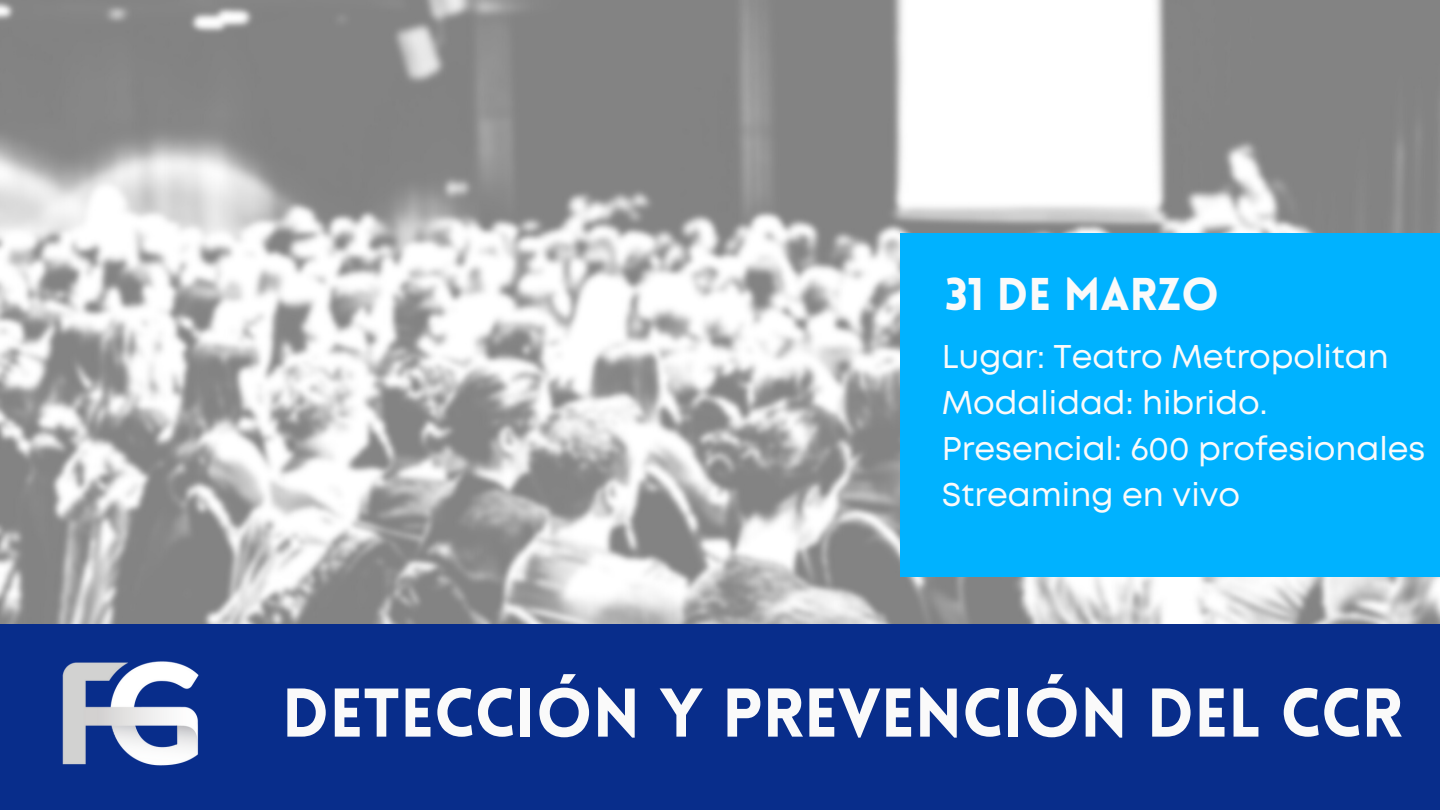
<style>
.page{position:relative;width:1440px;height:810px;background:#fff}
.page>*{position:absolute;margin:0;border:0;box-sizing:border-box;transform-origin:0 0}
.t1{font:900 67.4px "Lovelo";color:#fafafa}
.t2{font:900 44.9px "Lovelo";color:#fafafa}
.t3{font:32.8px/45.8px "Mont";color:#fafafa}
</style>
<div class="page">
<img style="left:0;top:0;width:1440px;height:680px">
<div style="left:0;top:624px;width:1439px;height:186px;background:#082d8b"></div>
<img style="left:62px;top:661px;width:137px;height:105px">
<div style="left:900px;top:233px;width:540px;height:343px;background:#00b2ff"></div>
<h2 class="t2" style="left:945px;top:276px;width:276px">31 DE MARZO</h2>
<p class="t3" style="left:942px;top:336px;width:485px">Lugar: Teatro Metropolitan<br>Modalidad: hibrido.<br>Presencial: 600 profesionales<br>Streaming en vivo</p>
<h1 class="t1" style="left:282px;top:686px;width:1122px">DETECCIÓN Y PREVENCIÓN DEL CCR</h1>
</div>
